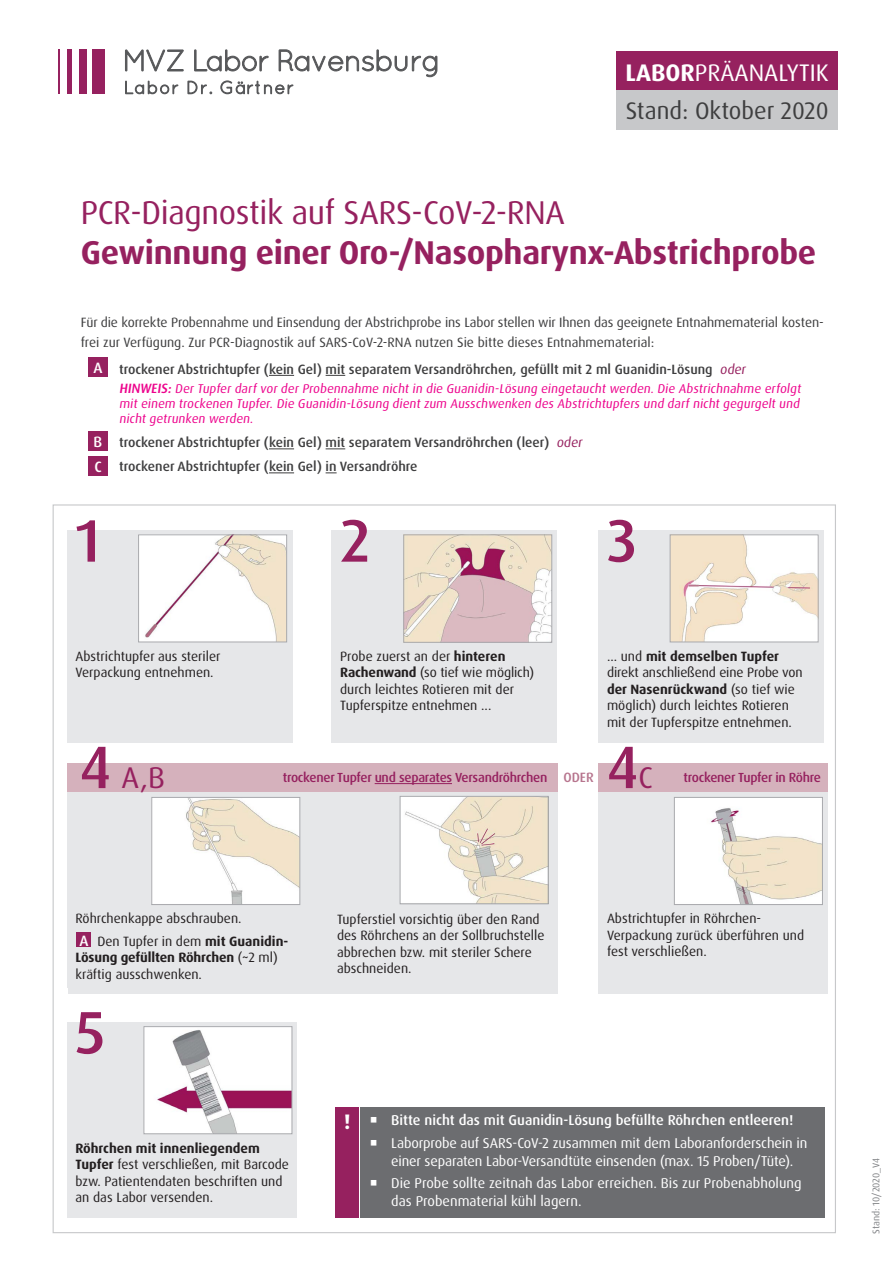
<style>
.page{position:relative;width:893px;height:1263px;background:#fff}
.page>*{position:absolute;margin:0;border:0;box-sizing:border-box;transform-origin:0 0}
.t1{font:500 60px "Dax OT";color:#96215f}
.t2{font:700 33px "Dax OT";letter-spacing:-.01em;color:#96215f}
.t3{font:33px "Dax OT";letter-spacing:-.01em;color:#96215f}
.t4{font:30px "Dax OT";color:#96215f}
.t5{font:24px "Dax OT";color:#3e3e3f}
.t6{font:24px "Dax OT";color:#fff}
.t7{font:700 21px "Dax OT";color:#fff}
.t8{font:500 15px "Dax OT";color:#fff}
.t9{font:14.25px/18px "Dax OT";letter-spacing:-.01em;color:#fff}
.t10{font:500 14.25px "Dax OT";color:#fff}
.t11{font:13.5px/16.5px "Dax OT";color:#231f20}
.t12{font:500 13.5px "Dax OT";color:#3e3e3f}
.t13{font:13.5px/19.5px "Dax OT";letter-spacing:-.01em;color:#3e3e3f}
.t14{font:500 13.5px "Dax OT";color:#b7758e}
.t15{font:500 13.2px "Dax OT";letter-spacing:-.02em;color:#96215f}
.t16{font:12.75px/15px "Dax OT";color:#ed028c;text-align:justify}
.t17{font:9.75px "Dax OT";color:#808285}
.s1{font-weight:700}
.s2{font-weight:400;color:#96215f}
.s3{font-weight:500;font-size:13.5px}
.s4{font-weight:500;font-size:60px}
.s5{font-weight:400;font-size:30px}
</style>
<div class="page">
<div style="left:92px;top:50px;width:13px;height:44px;background:#96215f"></div>
<div style="left:79px;top:50px;width:8px;height:44px;background:#96215f"></div>
<hr style="left:68px;top:50px;width:4px;height:44px;background:#96215f">
<hr style="left:58px;top:50px;width:1px;height:44px;background:#96215f">
<svg style="left:125px;top:50px;width:312px;height:44px"></svg>
<div style="left:617px;top:51px;width:221px;height:39px;background:#96215f"></div>
<div style="left:67px;top:530px;width:225px;height:213px;background:#e6e7e9"></div>
<img style="left:140px;top:536px;width:145px;height:104px">
<div style="left:138px;top:534px;width:149px;height:108px;border:1px solid #a8a9ad"></div>
<div style="left:332px;top:530px;width:225px;height:213px;background:#e6e7e9"></div>
<div style="left:598px;top:763px;width:230px;height:28px;background:#d5b1bc"></div>
<div style="left:67px;top:763px;width:490px;height:28px;background:#d5b1bc"></div>
<img style="left:405px;top:536px;width:145px;height:105px">
<div style="left:403px;top:534px;width:149px;height:109px;border:1px solid #a8a9ad"></div>
<div style="left:598px;top:530px;width:226px;height:213px;background:#e6e7e9"></div>
<img style="left:672px;top:536px;width:145px;height:104px">
<div style="left:670px;top:534px;width:149px;height:108px;border:1px solid #a8a9ad"></div>
<div style="left:68px;top:792px;width:489px;height:202px;background:#e6e7e9"></div>
<img style="left:402px;top:798px;width:145px;height:104px">
<div style="left:400px;top:796px;width:149px;height:108px;border:1px solid #a8a9ad"></div>
<div style="left:598px;top:792px;width:230px;height:202px;background:#e6e7e9"></div>
<img style="left:676px;top:799px;width:145px;height:104px">
<div style="left:674px;top:797px;width:149px;height:108px;border:1px solid #a8a9ad"></div>
<div style="left:360px;top:1107px;width:465px;height:110px;background:#6c6d70"></div>
<div style="left:335px;top:1107px;width:24px;height:110px;background:#96215f"></div>
<div style="left:67px;top:792px;width:213px;height:196px;background:#e6e7e9"></div>
<img style="left:153px;top:799px;width:145px;height:104px">
<div style="left:151px;top:797px;width:149px;height:108px;border:1px solid #a8a9ad"></div>
<div style="left:67px;top:1022px;width:230px;height:196px;background:#e6e7e9"></div>
<img style="left:146px;top:1028px;width:144px;height:104px">
<div style="left:144px;top:1026px;width:148px;height:108px;border:1px solid #a8a9ad"></div>
<hr style="left:375px;top:783px;width:77px;height:1px;background:#96215f">
<div style="left:617px;top:91px;width:221px;height:39px;background:#c7c8ca"></div>
<svg style="left:269px;top:375px;width:25px;height:1px"></svg>
<svg style="left:326px;top:375px;width:19px;height:1px"></svg>
<svg style="left:269px;top:448px;width:25px;height:1px"></svg>
<svg style="left:326px;top:448px;width:19px;height:1px"></svg>
<svg style="left:269px;top:472px;width:25px;height:1px"></svg>
<div style="left:88px;top:357px;width:20px;height:19px;background:#96215f"></div>
<div style="left:88px;top:432px;width:20px;height:19px;background:#96215f"></div>
<div style="left:88px;top:456px;width:20px;height:19px;background:#96215f"></div>
<div style="left:77px;top:932px;width:14px;height:15px;background:#96215f"></div>
<p class="t6" style="left:625px;top:57px;width:205px"><span class="s1">LABOR</span>PRÄANALYTIK</p>
<p class="t5" style="left:626px;top:95px;width:204px">Stand: Oktober 2020</p>
<p class="t3" style="left:81px;top:192px;width:486px">PCR-Diagnostik auf SARS-CoV-2-RNA</p>
<p class="t2" style="left:81px;top:231px;width:737px">Gewinnung einer Oro-/Nasopharynx-Abstrichprobe</p>
<p class="t13" style="left:81px;top:313px;width:745px">Für die korrekte Probennahme und Einsendung der Abstrichprobe ins Labor stellen wir Ihnen das geeignete Entnahmematerial kosten&shy;frei zur Verfügung. Zur PCR-Diagnostik auf SARS-CoV-2-RNA nutzen Sie bitte dieses Entnahmematerial:</p>
<p class="t12" style="left:119px;top:361px;width:630px">trockener Abstrichtupfer (kein Gel) mit separatem Versandröhrchen, gefüllt mit 2 ml Guanidin-Lösung <span class="s2">oder</span></p>
<p class="t16" style="left:119px;top:382px;width:685px"><span class="s3">HINWEIS:</span> Der Tupfer darf vor der Probennahme nicht in die Guanidin-Lösung eingetaucht werden. Die Abstrichnahme erfolgt mit einem trockenen Tupfer. Die Guanidin-Lösung dient zum Ausschwenken des Abstrichtupfers und darf nicht gegurgelt und nicht getrunken werden.</p>
<p class="t12" style="left:119px;top:434px;width:467px">trockener Abstrichtupfer (kein Gel) mit separatem Versandröhrchen (leer) <span class="s2">oder</span></p>
<p class="t12" style="left:119px;top:458px;width:300px">trockener Abstrichtupfer (kein Gel) in Versandröhre</p>
<p class="t8" style="left:94px;top:358px;width:11px">A</p>
<p class="t8" style="left:94px;top:432px;width:10px">B</p>
<p class="t8" style="left:94px;top:457px;width:9px">C</p>
<p class="t1" style="left:75px;top:503px;width:26px">1</p>
<p class="t11" style="left:75px;top:648px;width:147px">Abstrichtupfer aus steriler</p>
<p class="t11" style="left:75px;top:665px;width:140px">Verpackung entnehmen.</p>
<p class="t4" style="left:80px;top:759px;width:87px"><span class="s4">4</span> A,B</p>
<p class="t1" style="left:340px;top:503px;width:32px">2</p>
<p class="t11" style="left:340px;top:648px;width:195px">Probe zuerst an der <span class="s1">hinteren<br>Rachenwand</span> (so tief wie möglich) durch leichtes Rotieren mit der<br>Tupferspitze entnehmen ...</p>
<p class="t1" style="left:607px;top:503px;width:31px">3</p>
<p class="t11" style="left:607px;top:648px;width:197px">... und <span class="s1">mit demselben Tupfer </span>direkt anschließend eine Probe von <span class="s1">der Nasenrückwand</span> (so tief wie möglich) durch leichtes Rotieren mit der Tupferspitze entnehmen.</p>
<p class="t1" style="left:607px;top:729px;width:47px">4<span class="s5">C</span></p>
<p class="t15" style="left:283px;top:769px;width:266px">trockener Tupfer und separates Versandröhrchen</p>
<p class="t14" style="left:563px;top:769px;width:32px">ODER</p>
<p class="t15" style="left:683px;top:769px;width:139px">trockener Tupfer in Röhre</p>
<p class="t11" style="left:75px;top:910px;width:168px">Röhrchenkappe abschrauben.</p>
<p class="t11" style="left:75px;top:933px;width:214px;text-indent:22px">Den Tupfer in dem <span class="s1">mit Guanidin-<br>Lösung gefüllten Röhrchen</span> (~2 ml) kräftig ausschwenken.</p>
<p class="t1" style="left:75px;top:994px;width:31px">5</p>
<p class="t8" style="left:80px;top:931px;width:11px">A</p>
<p class="t11" style="left:75px;top:1140px;width:215px"><span class="s1">Röhrchen mit innenliegendem<br>Tupfer</span> fest verschließen, mit Barcode bzw. Patientendaten beschriften und an das Labor versenden.</p>
<p class="t11" style="left:337px;top:911px;width:209px">Tupferstiel vorsichtig über den Rand des Röhrchens an der Sollbruchstelle abbrechen bzw. mit steriler Schere abschneiden.</p>
<p class="t11" style="left:607px;top:910px;width:199px">Abstrichtupfer in Röhrchen-<br>Verpackung zurück überführen und fest verschließen.</p>
<p class="t7" style="left:344px;top:1108px;width:8px">!</p>
<p class="t10" style="left:391px;top:1111px;width:404px">Bitte nicht das mit Guanidin-Lösung befüllte Röhrchen entleeren!</p>
<p class="t9" style="left:391px;top:1134px;width:418px">Laborprobe auf SARS-CoV-2 zusammen mit dem Laboranforderschein in einer separaten Labor-Versandtüte einsenden (max. 15 Proben/Tüte).</p>
<p class="t9" style="left:391px;top:1174px;width:412px">Die Probe sollte zeitnah das Labor erreichen. Bis zur Probenabholung das Probenmaterial kühl lagern.</p>
<p class="t17" style="left:870px;top:1234px;width:77px;rotate:-90deg">Stand: 10/2020_V4</p>
</div>
